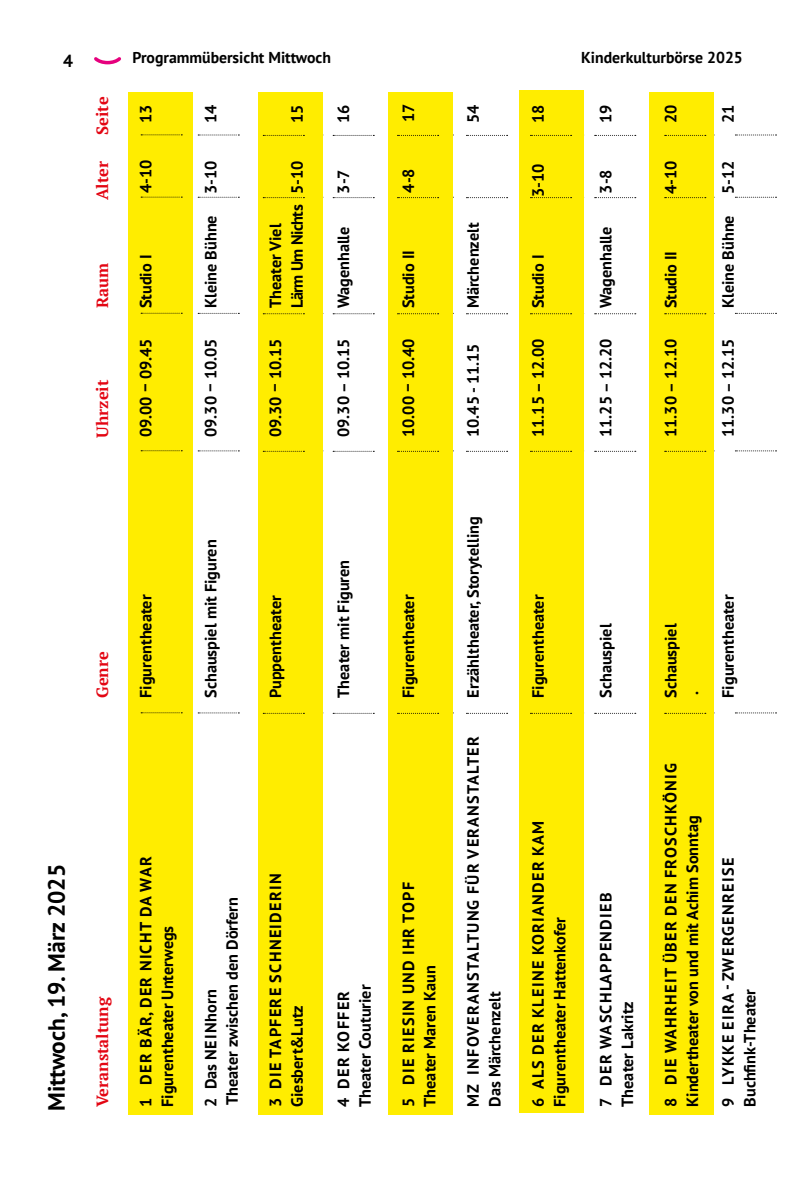
<style>
.page{position:relative;width:794px;height:1191px;background:#fff}
.page>*{position:absolute;margin:0;border:0;box-sizing:border-box;transform-origin:0 0}
.t1{font:700 23.45px "PT Sans";color:#000}
.t2{font:700 17.5px "PT Sans";color:#000}
.t3{font:700 16.28px "PT Sans";color:#000}
.t4{font:700 16.28px "PT Sans";letter-spacing:.08em;color:#000}
.t5{font:700 16.28px "PT Serif";color:#e30613}
.t6{font:700 16.28px "PT Sans";letter-spacing:-.03em;color:#000}
.t7{font:700 15.75px "PT Sans";color:#000}
</style>
<div class="page">
<svg style="left:94px;top:57px;width:27px;height:8px"></svg>
<svg style="left:198px;top:712px;width:41px;height:1px"></svg>
<svg style="left:198px;top:450px;width:41px;height:1px"></svg>
<svg style="left:198px;top:313px;width:41px;height:1px"></svg>
<svg style="left:198px;top:197px;width:41px;height:1px"></svg>
<svg style="left:198px;top:134px;width:41px;height:1px"></svg>
<svg style="left:735px;top:712px;width:41px;height:1px"></svg>
<svg style="left:735px;top:450px;width:41px;height:1px"></svg>
<svg style="left:735px;top:313px;width:41px;height:1px"></svg>
<svg style="left:735px;top:197px;width:41px;height:1px"></svg>
<svg style="left:735px;top:134px;width:41px;height:1px"></svg>
<div style="left:128px;top:92px;width:64px;height:1022px;background:#ffed00"></div>
<div style="left:258px;top:92px;width:65px;height:1022px;background:#ffed00"></div>
<div style="left:388px;top:92px;width:65px;height:1022px;background:#ffed00"></div>
<div style="left:519px;top:90px;width:65px;height:1023px;background:#ffed00"></div>
<div style="left:649px;top:92px;width:65px;height:1022px;background:#ffed00"></div>
<svg style="left:263px;top:712px;width:42px;height:2px"></svg>
<svg style="left:263px;top:450px;width:42px;height:2px"></svg>
<svg style="left:263px;top:313px;width:42px;height:1px"></svg>
<svg style="left:263px;top:197px;width:42px;height:1px"></svg>
<svg style="left:263px;top:134px;width:42px;height:2px"></svg>
<svg style="left:333px;top:713px;width:41px;height:1px"></svg>
<svg style="left:333px;top:451px;width:41px;height:1px"></svg>
<svg style="left:333px;top:313px;width:41px;height:1px"></svg>
<svg style="left:333px;top:197px;width:41px;height:1px"></svg>
<svg style="left:333px;top:135px;width:41px;height:1px"></svg>
<svg style="left:397px;top:712px;width:42px;height:2px"></svg>
<svg style="left:397px;top:450px;width:42px;height:2px"></svg>
<svg style="left:397px;top:313px;width:42px;height:1px"></svg>
<svg style="left:397px;top:197px;width:42px;height:1px"></svg>
<svg style="left:397px;top:134px;width:42px;height:2px"></svg>
<svg style="left:466px;top:713px;width:41px;height:1px"></svg>
<svg style="left:466px;top:451px;width:41px;height:1px"></svg>
<svg style="left:466px;top:313px;width:41px;height:1px"></svg>
<svg style="left:466px;top:197px;width:41px;height:1px"></svg>
<svg style="left:466px;top:135px;width:41px;height:1px"></svg>
<svg style="left:530px;top:712px;width:42px;height:2px"></svg>
<svg style="left:530px;top:450px;width:42px;height:2px"></svg>
<svg style="left:530px;top:313px;width:42px;height:1px"></svg>
<svg style="left:530px;top:197px;width:42px;height:1px"></svg>
<svg style="left:530px;top:134px;width:42px;height:2px"></svg>
<svg style="left:594px;top:713px;width:42px;height:1px"></svg>
<svg style="left:594px;top:451px;width:42px;height:1px"></svg>
<svg style="left:594px;top:313px;width:42px;height:1px"></svg>
<svg style="left:594px;top:197px;width:42px;height:1px"></svg>
<svg style="left:594px;top:135px;width:42px;height:1px"></svg>
<svg style="left:664px;top:712px;width:43px;height:2px"></svg>
<svg style="left:664px;top:450px;width:43px;height:2px"></svg>
<svg style="left:664px;top:313px;width:43px;height:1px"></svg>
<svg style="left:664px;top:197px;width:43px;height:1px"></svg>
<svg style="left:664px;top:134px;width:43px;height:2px"></svg>
<svg style="left:140px;top:712px;width:43px;height:1px"></svg>
<svg style="left:140px;top:450px;width:43px;height:1px"></svg>
<svg style="left:140px;top:313px;width:43px;height:1px"></svg>
<svg style="left:140px;top:197px;width:43px;height:1px"></svg>
<svg style="left:140px;top:134px;width:43px;height:1px"></svg>
<p class="t2" style="left:63px;top:49px;width:11px">4</p>
<p class="t7" style="left:132px;top:47px;width:200px">Programmübersicht Mittwoch</p>
<p class="t7" style="left:581px;top:47px;width:163px">Kinderkulturbörse 2025</p>
<p class="t5" style="left:92px;top:135px;width:40px;rotate:-90deg">Seite</p>
<p class="t5" style="left:92px;top:200px;width:41px;rotate:-90deg">Alter</p>
<p class="t5" style="left:92px;top:308px;width:47px;rotate:-90deg">Raum</p>
<p class="t5" style="left:92px;top:438px;width:59px;rotate:-90deg">Uhrzeit</p>
<p class="t3" style="left:135px;top:123px;width:20px;rotate:-90deg">13</p>
<p class="t3" style="left:135px;top:193px;width:35px;rotate:-90deg">4-10</p>
<p class="t3" style="left:135px;top:308px;width:55px;rotate:-90deg">Studio I</p>
<p class="t3" style="left:135px;top:437px;width:100px;rotate:-90deg">09.00 – 09.45</p>
<p class="t5" style="left:92px;top:698px;width:48px;rotate:-90deg">Genre</p>
<p class="t3" style="left:135px;top:698px;width:105px;rotate:-90deg">Figurentheater</p>
<p class="t3" style="left:200px;top:123px;width:20px;rotate:-90deg">14</p>
<p class="t3" style="left:200px;top:194px;width:35px;rotate:-90deg">3-10</p>
<p class="t3" style="left:200px;top:308px;width:94px;rotate:-90deg">Kleine Bühne</p>
<p class="t3" style="left:200px;top:437px;width:100px;rotate:-90deg">09.30 – 10.05</p>
<p class="t3" style="left:200px;top:698px;width:160px;rotate:-90deg">Schauspiel mit Figuren</p>
<p class="t3" style="left:286px;top:123px;width:20px;rotate:-90deg">15</p>
<p class="t3" style="left:265px;top:308px;width:86px;rotate:-90deg">Theater Viel</p>
<p class="t6" style="left:286px;top:308px;width:149px;rotate:-90deg">Lärm Um Nichts 5-10</p>
<p class="t3" style="left:265px;top:437px;width:100px;rotate:-90deg">09.30 – 10.15</p>
<p class="t3" style="left:265px;top:698px;width:104px;rotate:-90deg">Puppentheater</p>
<h1 class="t1" style="left:41px;top:1111px;width:249px;rotate:-90deg">Mittwoch, 19. März 2025</h1>
<p class="t5" style="left:92px;top:1106px;width:112px;rotate:-90deg">Veranstaltung</p>
<p class="t4" style="left:135px;top:1106px;width:252px;rotate:-90deg">1 DER BÄR, DER NICHT DA WAR</p>
<p class="t3" style="left:156px;top:1106px;width:183px;rotate:-90deg">Figurentheater Unterwegs</p>
<p class="t3" style="left:200px;top:1106px;width:119px;rotate:-90deg">2 Das NEINhorn</p>
<p class="t3" style="left:221px;top:1105px;width:210px;rotate:-90deg">Theater zwischen den Dörfern</p>
<p class="t4" style="left:265px;top:1106px;width:235px;rotate:-90deg">3 DIE TAPFERE SCHNEIDERIN</p>
<p class="t3" style="left:286px;top:1106px;width:103px;rotate:-90deg">Giesbert&amp;Lutz</p>
<p class="t3" style="left:332px;top:123px;width:20px;rotate:-90deg">16</p>
<p class="t3" style="left:332px;top:194px;width:26px;rotate:-90deg">3-7</p>
<p class="t3" style="left:332px;top:308px;width:83px;rotate:-90deg">Wagenhalle</p>
<p class="t3" style="left:332px;top:437px;width:100px;rotate:-90deg">09.30 – 10.15</p>
<p class="t3" style="left:397px;top:122px;width:20px;rotate:-90deg">17</p>
<p class="t3" style="left:397px;top:193px;width:26px;rotate:-90deg">4-8</p>
<p class="t3" style="left:397px;top:308px;width:60px;rotate:-90deg">Studio II</p>
<p class="t3" style="left:397px;top:437px;width:100px;rotate:-90deg">10.00 – 10.40</p>
<p class="t3" style="left:462px;top:123px;width:20px;rotate:-90deg">54</p>
<p class="t3" style="left:462px;top:308px;width:87px;rotate:-90deg">Märchenzelt</p>
<p class="t3" style="left:462px;top:437px;width:95px;rotate:-90deg">10.45 - 11.15</p>
<p class="t3" style="left:527px;top:123px;width:20px;rotate:-90deg">18</p>
<p class="t3" style="left:527px;top:197px;width:35px;rotate:-90deg">3-10</p>
<p class="t3" style="left:527px;top:308px;width:55px;rotate:-90deg">Studio I</p>
<p class="t3" style="left:527px;top:437px;width:100px;rotate:-90deg">11.15 – 12.00</p>
<p class="t3" style="left:595px;top:123px;width:20px;rotate:-90deg">19</p>
<p class="t3" style="left:595px;top:194px;width:26px;rotate:-90deg">3-8</p>
<p class="t3" style="left:595px;top:308px;width:83px;rotate:-90deg">Wagenhalle</p>
<p class="t3" style="left:595px;top:437px;width:100px;rotate:-90deg">11.25 – 12.20</p>
<p class="t3" style="left:660px;top:123px;width:20px;rotate:-90deg">20</p>
<p class="t3" style="left:660px;top:194px;width:35px;rotate:-90deg">4-10</p>
<p class="t3" style="left:660px;top:308px;width:58px;rotate:-90deg">Studio II</p>
<p class="t3" style="left:660px;top:437px;width:100px;rotate:-90deg">11.30 – 12.10</p>
<p class="t3" style="left:717px;top:123px;width:20px;rotate:-90deg">21</p>
<p class="t3" style="left:717px;top:194px;width:35px;rotate:-90deg">5-12</p>
<p class="t3" style="left:717px;top:308px;width:94px;rotate:-90deg">Kleine Bühne</p>
<p class="t3" style="left:717px;top:437px;width:100px;rotate:-90deg">11.30 – 12.15</p>
<p class="t3" style="left:332px;top:698px;width:139px;rotate:-90deg">Theater mit Figuren</p>
<p class="t4" style="left:332px;top:1106px;width:118px;rotate:-90deg">4 DER KOFFER</p>
<p class="t3" style="left:354px;top:1106px;width:124px;rotate:-90deg">Theater Couturier</p>
<p class="t3" style="left:397px;top:698px;width:105px;rotate:-90deg">Figurentheater</p>
<p class="t4" style="left:397px;top:1106px;width:226px;rotate:-90deg">5 DIE RIESIN UND IHR TOPF</p>
<p class="t3" style="left:419px;top:1106px;width:143px;rotate:-90deg">Theater Maren Kaun</p>
<p class="t3" style="left:462px;top:698px;width:183px;rotate:-90deg">Erzähltheater, Storytelling</p>
<p class="t4" style="left:462px;top:1106px;width:372px;rotate:-90deg">MZ INFOVERANSTALTUNG FÜR VERANSTALTER</p>
<p class="t3" style="left:484px;top:1106px;width:117px;rotate:-90deg">Das Märchenzelt</p>
<p class="t3" style="left:527px;top:698px;width:105px;rotate:-90deg">Figurentheater</p>
<p class="t4" style="left:527px;top:1106px;width:287px;rotate:-90deg">6 ALS DER KLEINE KORIANDER KAM</p>
<p class="t3" style="left:549px;top:1106px;width:191px;rotate:-90deg">Figurentheater Hattenkofer</p>
<p class="t3" style="left:595px;top:698px;width:76px;rotate:-90deg">Schauspiel</p>
<p class="t4" style="left:595px;top:1106px;width:216px;rotate:-90deg">7 DER WASCHLAPPENDIEB</p>
<p class="t3" style="left:617px;top:1106px;width:107px;rotate:-90deg">Theater Lakritz</p>
<p class="t3" style="left:660px;top:698px;width:76px;rotate:-90deg">Schauspiel</p>
<p class="t3" style="left:681px;top:695px;width:5px;rotate:-90deg">.</p>
<p class="t3" style="left:717px;top:698px;width:105px;rotate:-90deg">Figurentheater</p>
<p class="t4" style="left:660px;top:1106px;width:345px;rotate:-90deg">8 DIE WAHRHEIT ÜBER DEN FROSCHKÖNIG</p>
<p class="t3" style="left:681px;top:1106px;width:293px;rotate:-90deg">Kindertheater von und mit Achim Sonntag</p>
<p class="t4" style="left:717px;top:1106px;width:250px;rotate:-90deg">9 LYKKE EIRA - ZWERGENREISE</p>
<p class="t3" style="left:739px;top:1106px;width:119px;rotate:-90deg">Buchfink-Theater</p>
</div>
